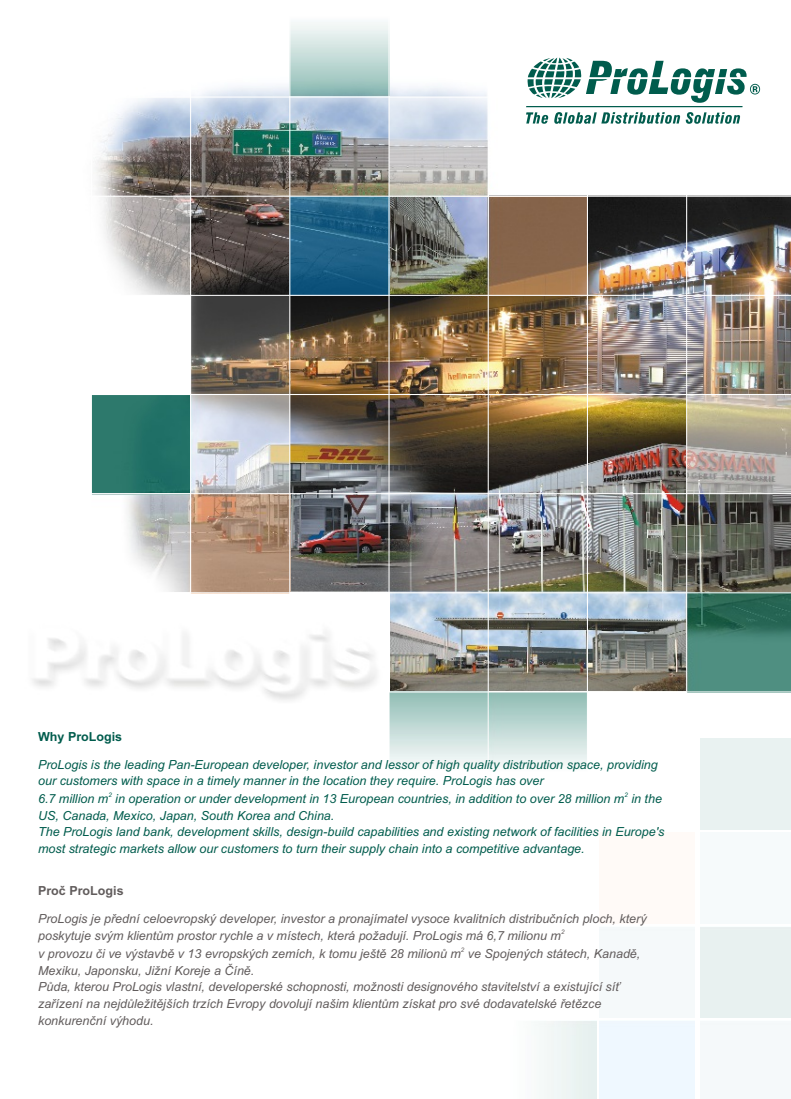
<style>
.page{position:relative;width:791px;height:1099px;background:#fff}
.page>*{position:absolute;margin:0;border:0;box-sizing:border-box;transform-origin:0 0}
.t1{font:italic 12.5px/16.8px "Arial";color:#615c5c}
.t2{font:italic 12.5px/16.8px "Arial";color:#005c4d}
.t3{font:700 12.5px "Arial";color:#615c5c}
.t4{font:700 12.5px "Arial";color:#005c4d}
.t5{font:italic 6.25px "Arial";color:#005c4d}
.t6{font:italic 6.25px "Arial";color:#615c5c}
</style>
<div class="page">
<img style="left:96px;top:33px;width:694px;height:658px">
<img style="left:96px;top:593px;width:94px;height:28px">
<img style="left:92px;top:395px;width:197px;height:197px">
<img style="left:389px;top:98px;width:98px;height:98px">
<img style="left:488px;top:33px;width:98px;height:63px">
<img style="left:96px;top:33px;width:94px;height:63px">
<div style="left:91px;top:295px;width:99px;height:99px;background:#fff"></div>
<img style="left:686px;top:395px;width:104px;height:98px">
<img style="left:191px;top:296px;width:98px;height:98px">
<img style="left:488px;top:197px;width:98px;height:98px">
<img style="left:389px;top:692px;width:197px;height:75px">
<img style="left:290px;top:22px;width:98px;height:74px">
<img style="left:686px;top:593px;width:104px;height:98px">
<img style="left:290px;top:197px;width:98px;height:98px">
<img style="left:96px;top:197px;width:94px;height:98px">
<div style="left:290px;top:592px;width:99px;height:100px;background:#fff"></div>
<hr style="left:0;top:592px;width:790px;height:1px;background:#fff">
<hr style="left:0;top:493px;width:790px;height:1px;background:#fff">
<hr style="left:0;top:394px;width:790px;height:1px;background:#fff">
<hr style="left:0;top:295px;width:790px;height:1px;background:#fff">
<hr style="left:0;top:196px;width:790px;height:1px;background:#fff">
<hr style="left:0;top:96px;width:790px;height:2px;background:#fff">
<hr style="left:190px;top:0;width:1px;height:794px;background:#fff">
<hr style="left:289px;top:0;width:1px;height:794px;background:#fff">
<hr style="left:388px;top:0;width:1px;height:794px;background:#fff">
<hr style="left:487px;top:0;width:1px;height:794px;background:#fff">
<hr style="left:586px;top:0;width:1px;height:794px;background:#fff">
<hr style="left:685px;top:0;width:1px;height:794px;background:#fff">
<svg style="left:525px;top:112px;width:23px;height:12px"></svg>
<svg style="left:554px;top:112px;width:125px;height:12px"></svg>
<svg style="left:685px;top:112px;width:54px;height:12px"></svg>
<hr style="left:525px;top:106px;width:217px;height:1px;background:#005c4d">
<svg style="left:527px;top:58px;width:232px;height:45px"></svg>
<img style="left:32px;top:621px;width:345px;height:79px">
<p class="t4" style="left:38px;top:731px;width:86px">Why ProLogis</p>
<p class="t2" style="left:38px;top:756px;width:621px">ProLogis is the leading Pan-European developer, investor and lessor of high quality distribution space, providing our customers with space in a timely manner in the location they require. ProLogis has over</p>
<p class="t5" style="left:108px;top:792px;width:5px">2</p>
<p class="t5" style="left:624px;top:792px;width:5px">2</p>
<p class="t2" style="left:38px;top:791px;width:627px">6.7 million m in operation or under development in 13 European countries, in addition to over 28 million m in the US, Canada, Mexico, Japan, South Korea and China.<br>The ProLogis land bank, development skills, design-build capabilities and existing network of facilities in Europe's most strategic markets allow our customers to turn their supply chain into a competitive advantage.</p>
<p class="t3" style="left:38px;top:885px;width:87px">Proč ProLogis</p>
<p class="t1" style="left:38px;top:911px;width:609px">ProLogis je přední celoevropský developer, investor a pronajímatel vysoce kvalitních distribučních ploch, který</p>
<p class="t6" style="left:561px;top:929px;width:5px">2</p>
<p class="t1" style="left:38px;top:928px;width:524px">poskytuje svým klientům prostor rychle a v místech, která požadují. ProLogis má 6,7 milionu m</p>
<p class="t6" style="left:460px;top:947px;width:5px">2</p>
<p class="t1" style="left:38px;top:946px;width:603px">v provozu či ve výstavbě v 13 evropských zemích, k tomu ještě 28 milionů m ve Spojených státech, Kanadě, Mexiku, Japonsku, Jižní Koreje a Číně.<br>Půda, kterou ProLogis vlastní, developerské schopnosti, možnosti designového stavitelství a existující síť zařízení na nejdůležitějších trzích Evropy dovolují našim klientům získat pro své dodavatelské řetězce konkurenční výhodu.</p>
</div>
